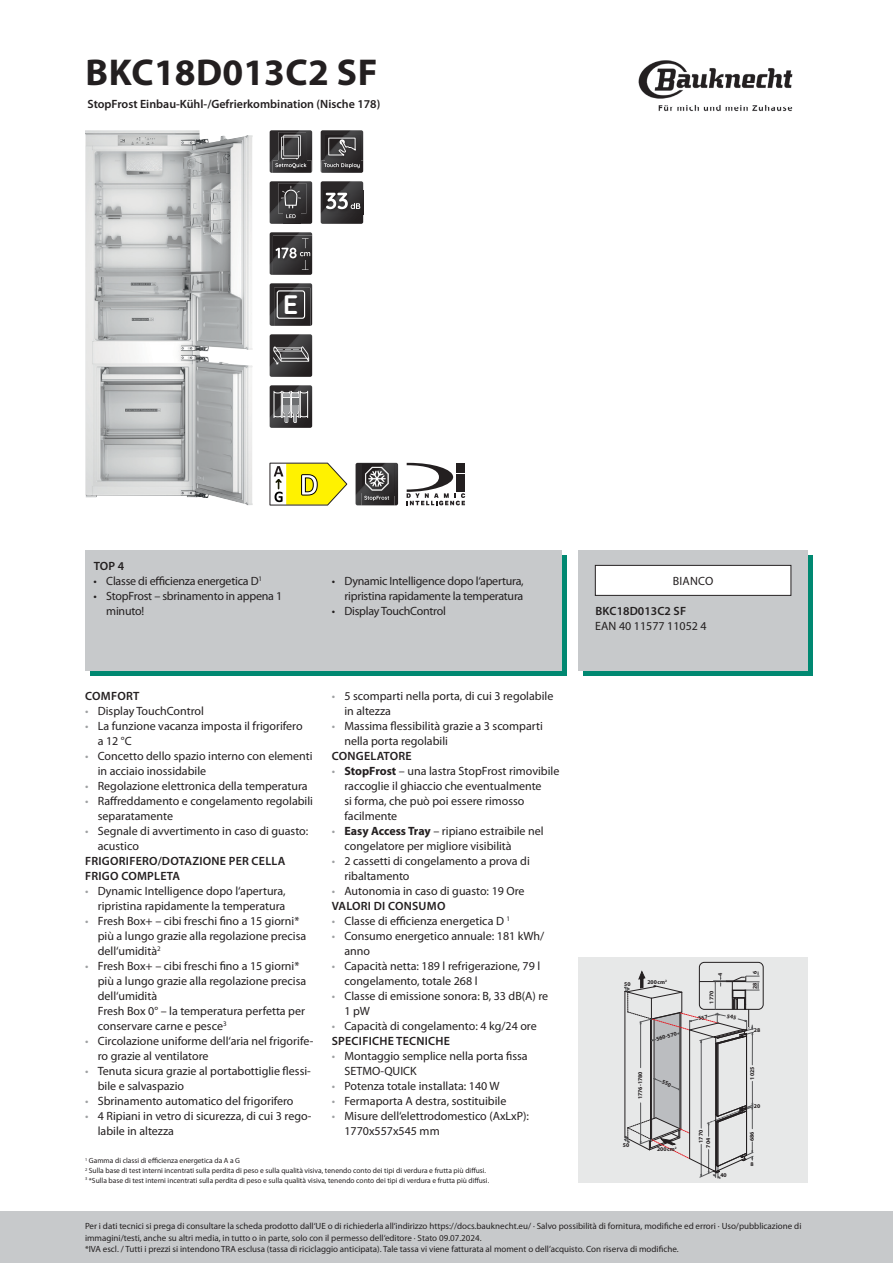
<style>
.page{position:relative;width:893px;height:1263px;background:#fff}
.page>*{position:absolute;margin:0;border:0;box-sizing:border-box;transform-origin:0 0}
.t1{font:700 37.5px "Myriad Pro";letter-spacing:.01em;color:#231f20}
.t2{font:700 26.7px "Hotpoint";color:#fff}
.t3{font:12px/15px "Myriad Pro";color:#231f20}
.t4{font:12px/15px "Myriad Pro";letter-spacing:-.02em;color:#231f20}
.t5{font:600 12px/15px "Myriad Pro";letter-spacing:.005em;color:#231f20}
.t6{font:9px/11.2px "Myriad Pro";color:#231f20}
.t7{font:7.5px/9.8px "Myriad Pro";color:#231f20}
.t8{font:700 5.7px "Myriad Pro";color:#231f20}
.s1{color:#9ea0a2}
.s2{font-weight:700}
.s3{font-weight:600}
</style>
<div class="page">
<img style="left:638px;top:60px;width:155px;height:52px">
<div style="left:0;top:1212px;width:893px;height:51px;background:#c7c9cb"></div>
<img style="left:85px;top:130px;width:168px;height:375px">
<svg style="left:270px;top:130px;width:42px;height:43px;background:#494748"></svg>
<svg style="left:270px;top:181px;width:42px;height:43px;background:#403e3f"></svg>
<svg style="left:270px;top:232px;width:42px;height:43px;background:#454344"></svg>
<svg style="left:270px;top:283px;width:42px;height:43px"></svg>
<img style="left:274px;top:288px;width:36px;height:38px">
<div style="left:277px;top:290px;width:28px;height:29px;border:1px solid #fff;border-radius:2px"></div>
<svg style="left:270px;top:334px;width:42px;height:43px;background:#4a4849"></svg>
<svg style="left:270px;top:385px;width:42px;height:43px;background:#646364"></svg>
<img style="left:321px;top:172px;width:42px;height:1px">
<svg style="left:321px;top:130px;width:42px;height:42px;background:#484647"></svg>
<svg style="left:321px;top:181px;width:42px;height:43px;background:#4c4a4b"></svg>
<svg style="left:270px;top:463px;width:77px;height:42px"></svg>
<svg style="left:356px;top:463px;width:42px;height:42px;background:#4d4c4d"></svg>
<svg style="left:407px;top:463px;width:58px;height:42px"></svg>
<svg style="left:90px;top:556px;width:477px;height:120px;background:#20927f"></svg>
<div style="left:85px;top:550px;width:476px;height:120px;background:#c7c9cb"></div>
<div style="left:584px;top:556px;width:229px;height:120px;background:#008871"></div>
<div style="left:578px;top:550px;width:230px;height:120px;background:#c7c9cb"></div>
<div style="left:595px;top:565px;width:196px;height:30px;background:#fff"></div>
<div style="left:595px;top:565px;width:196px;height:30px;border:1px solid #231f20"></div>
<div style="left:578px;top:958px;width:230px;height:225px;background:#e7e8e8"></div>
<div style="left:699px;top:962px;width:64px;height:47px;border:1px solid #231f20;border-radius:5px"></div>
<svg style="left:624px;top:971px;width:135px;height:207px"></svg>
<h1 class="t1" style="left:85px;top:48px;width:294px">BKC18D013C2 SF</h1>
<p class="t5" style="left:88px;top:96px;width:294px">StopFrost Einbau-Kühl-/Gefrierkombination (Nische 178)</p>
<h2 class="t2" style="left:283px;top:283px;width:17px">E</h2>
<p class="t5" style="left:94px;top:559px;width:32px">TOP 4</p>
<p class="t4" style="left:94px;top:574px;width:170px">• Classe di efficienza energetica D<sup>1</sup></p>
<p class="t4" style="left:106px;top:589px;width:177px;text-indent:-13px">• StopFrost – sbrinamento in appena 1 minuto!</p>
<p class="t4" style="left:332px;top:574px;width:194px;text-align:right">• Dynamic Intelligence dopo l‘apertura, ripristina rapidamente la temperatura</p>
<p class="t4" style="left:332px;top:604px;width:116px">• Display TouchControl</p>
<p class="t3" style="left:344px;top:689px;width:210px;text-indent:-13px"><span class="s1">•</span> 5 scomparti nella porta, di cui 3 regolabile in altezza</p>
<p class="t3" style="left:344px;top:719px;width:200px;text-indent:-13px"><span class="s1">•</span> Massima flessibilità grazie a 3 scomparti nella porta regolabili</p>
<p class="t5" style="left:332px;top:749px;width:81px">CONGELATORE</p>
<p class="t3" style="left:344px;top:764px;width:216px;text-indent:-13px"><span class="s1">•</span> <span class="s2">StopFrost</span> – una lastra StopFrost rimovibile raccoglie il ghiaccio che eventualmente<br>si forma, che può poi essere rimosso facilmente</p>
<p class="t3" style="left:344px;top:824px;width:201px;text-indent:-13px"><span class="s1">•</span> <span class="s2">Easy Access Tray</span> – ripiano estraibile nel congelatore per migliore visibilità</p>
<p class="t3" style="left:344px;top:854px;width:187px;text-indent:-13px"><span class="s1">•</span> 2 cassetti di congelamento a prova di ribaltamento</p>
<p class="t3" style="left:332px;top:884px;width:194px"><span class="s1">•</span> Autonomia in caso di guasto: 19 Ore<br><span class="s3">VALORI DI CONSUMO</span></p>
<p class="t3" style="left:332px;top:914px;width:180px"><span class="s1">•</span> Classe di efficienza energetica D <sup>1</sup></p>
<p class="t3" style="left:344px;top:929px;width:201px;text-indent:-13px"><span class="s1">•</span> Consumo energetico annuale: 181 kWh/ anno</p>
<p class="t3" style="left:344px;top:959px;width:197px;text-indent:-13px"><span class="s1">•</span> Capacità netta: 189 l refrigerazione, 79 l congelamento, totale 268 l</p>
<p class="t3" style="left:344px;top:989px;width:205px;text-indent:-13px"><span class="s1">•</span> Classe di emissione sonora: B, 33 dB(A) re<br>1 pW</p>
<p class="t3" style="left:332px;top:1019px;width:207px"><span class="s1">•</span> Capacità di congelamento: 4 kg/24 ore<br><span class="s3">SPECIFICHE TECNICHE</span></p>
<p class="t3" style="left:344px;top:1049px;width:185px;text-indent:-13px"><span class="s1">•</span> Montaggio semplice nella porta fissa<br>SETMO-QUICK</p>
<p class="t3" style="left:332px;top:1079px;width:169px"><span class="s1">•</span> Potenza totale installata: 140 W</p>
<p class="t3" style="left:332px;top:1094px;width:176px"><span class="s1">•</span> Fermaporta A destra, sostituibile</p>
<p class="t3" style="left:344px;top:1109px;width:186px;text-indent:-13px"><span class="s1">•</span> Misure dell‘elettrodomestico (AxLxP):<br>1770x557x545 mm</p>
<p class="t7" style="left:85px;top:1156px;width:406px"><sup>1</sup> Gamma di classi di efficienza energetica da A a G<br><sup>2</sup> Sulla base di test interni incentrati sulla perdita di peso e sulla qualità visiva, tenendo conto dei tipi di verdura e frutta più diffusi.<br><sup>3</sup> *Sulla base di test interni incentrati sulla perdita di peso e sulla qualità visiva, tenendo conto dei tipi di verdura e frutta più diffusi.</p>
<p class="t5" style="left:85px;top:689px;width:56px">COMFORT</p>
<p class="t3" style="left:85px;top:704px;width:120px"><span class="s1">•</span> Display TouchControl</p>
<p class="t3" style="left:98px;top:719px;width:206px;text-indent:-13px"><span class="s1">•</span> La funzione vacanza imposta il frigorifero a 12 °C</p>
<p class="t3" style="left:98px;top:749px;width:216px;text-indent:-13px"><span class="s1">•</span> Concetto dello spazio interno con elementi in acciaio inossidabile</p>
<p class="t3" style="left:85px;top:779px;width:224px"><span class="s1">•</span> Regolazione elettronica della temperatura</p>
<p class="t3" style="left:98px;top:794px;width:217px;text-indent:-13px"><span class="s1">•</span> Raffreddamento e congelamento regolabili separatamente</p>
<p class="t3" style="left:98px;top:824px;width:212px;text-indent:-13px"><span class="s1">•</span> Segnale di avvertimento in caso di guasto: acustico</p>
<p class="t5" style="left:85px;top:854px;width:202px">FRIGORIFERO/DOTAZIONE PER CELLA<br>FRIGO COMPLETA</p>
<p class="t3" style="left:85px;top:884px;width:202px;text-align:right"><span class="s1">•</span> Dynamic Intelligence dopo l‘apertura, ripristina rapidamente la temperatura</p>
<p class="t3" style="left:98px;top:914px;width:210px;text-indent:-13px"><span class="s1">•</span> Fresh Box+ – cibi freschi fino a 15 giorni* più a lungo grazie alla regolazione precisa dell‘umidità<sup>2</sup></p>
<p class="t3" style="left:98px;top:959px;width:210px;text-indent:-13px"><span class="s1">•</span> Fresh Box+ – cibi freschi fino a 15 giorni* più a lungo grazie alla regolazione precisa dell‘umidità<br>Fresh Box 0° – la temperatura perfetta per conservare carne e pesce<sup>3</sup></p>
<p class="t3" style="left:98px;top:1034px;width:217px;text-indent:-13px"><span class="s1">•</span> Circolazione uniforme dell‘aria nel frigorife&shy;ro grazie al ventilatore</p>
<p class="t3" style="left:98px;top:1064px;width:215px;text-indent:-13px"><span class="s1">•</span> Tenuta sicura grazie al portabottiglie flessi&shy;bile e salvaspazio</p>
<p class="t3" style="left:85px;top:1094px;width:210px"><span class="s1">•</span> Sbrinamento automatico del frigorifero</p>
<p class="t3" style="left:98px;top:1109px;width:215px;text-indent:-13px"><span class="s1">•</span> 4 Ripiani in vetro di sicurezza, di cui 3 rego&shy;labile in altezza</p>
<p class="t3" style="left:673px;top:574px;width:42px">BIANCO</p>
<p class="t5" style="left:595px;top:604px;width:92px">BKC18D013C2 SF</p>
<p class="t3" style="left:595px;top:619px;width:113px">EAN 40 11577 11052 4</p>
<p class="t8" style="left:717px;top:975px;width:5px;rotate:-90deg">4</p>
<p class="t8" style="left:751px;top:974px;width:5px;rotate:-90deg">6</p>
<p class="t8" style="left:624px;top:981px;width:8px">50</p>
<p class="t8" style="left:647px;top:978px;width:21px">200cm<sup>2</sup></p>
<p class="t8" style="left:708px;top:1003px;width:14px;rotate:-90deg">1770</p>
<p class="t8" style="left:751px;top:989px;width:8px;rotate:-90deg">28</p>
<p class="t8" style="left:655px;top:1035px;width:23px;rotate:-15deg">560-570</p>
<p class="t8" style="left:754px;top:1027px;width:8px">28</p>
<p class="t8" style="left:636px;top:1099px;width:29px;rotate:-90deg">1776-1780</p>
<p class="t8" style="left:748px;top:1079px;width:14px;rotate:-90deg">1025</p>
<p class="t8" style="left:754px;top:1102px;width:8px">20</p>
<p class="t8" style="left:623px;top:1141px;width:8px">50</p>
<p class="t8" style="left:657px;top:1145px;width:21px">200cm<sup>2</sup></p>
<p class="t8" style="left:697px;top:1143px;width:14px;rotate:-90deg">1770</p>
<p class="t8" style="left:705px;top:1148px;width:11px;rotate:-90deg">704</p>
<p class="t8" style="left:748px;top:1141px;width:11px;rotate:-90deg">686</p>
<p class="t8" style="left:750px;top:1160px;width:5px">8</p>
<p class="t8" style="left:720px;top:1171px;width:8px">40</p>
<p class="t6" style="left:85px;top:1221px;width:718px">Per i dati tecnici si prega di consultare la scheda prodotto dall‘UE o di richiederla all‘indirizzo https://docs.bauknecht.eu/ · Salvo possibilità di fornitura, modifiche ed errori · Uso/pubblicazione di immagini/testi, anche su altri media, in tutto o in parte, solo con il permesso dell‘editore · Stato 09.07.2024.<br>*IVA escl. / Tutti i prezzi si intendono TRA esclusa (tassa di riciclaggio anticipata). Tale tassa vi viene fatturata al moment o dell’acquisto. Con riserva di modifiche.</p>
</div>
